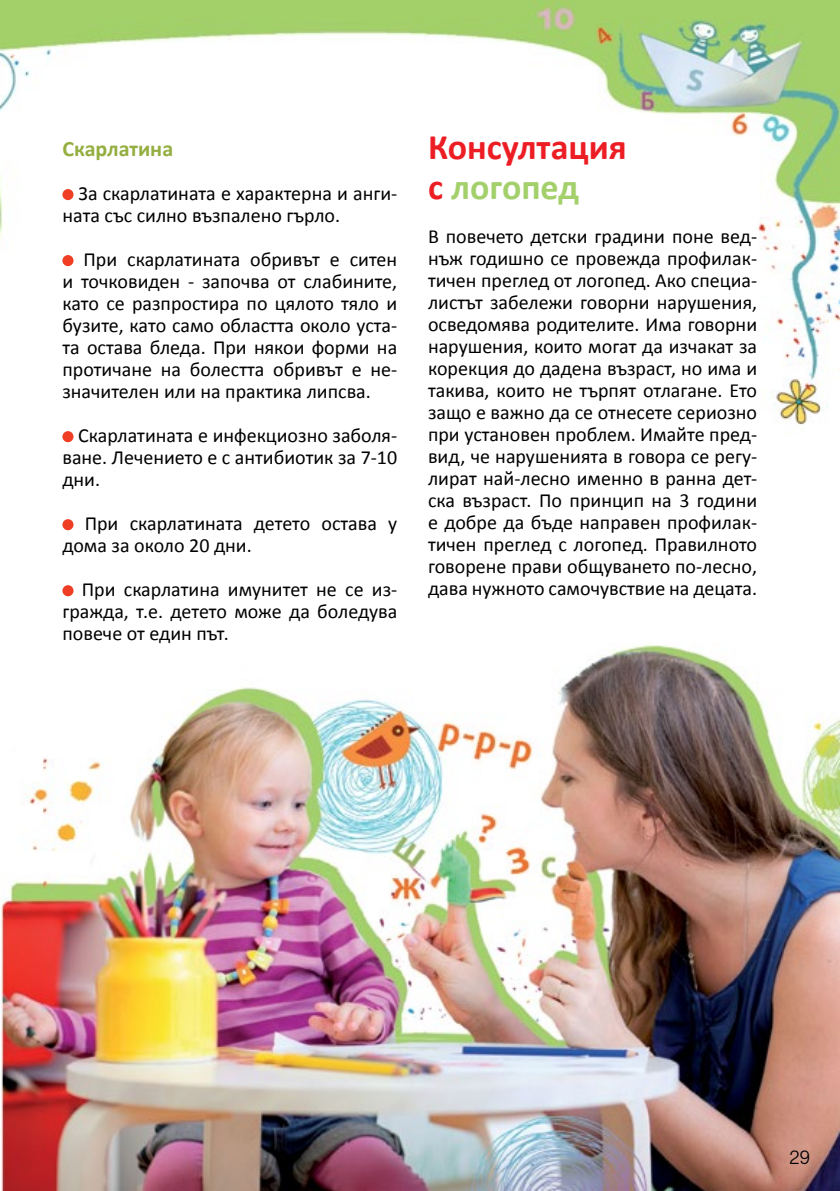
<style>
.page{position:relative;width:840px;height:1191px;background:#fff}
.page>*{position:absolute;margin:0;border:0;box-sizing:border-box;transform-origin:0 0}
.t1{font:700 36px/40px "Calibri";color:#ed1d24}
.t2{font:700 22px "Calibri";color:#94ae40}
.t3{font:300 21px "Helen HS Bg";color:#000}
.t4{font:20px/22px "Calibri";color:#000;text-align:justify}
.s1{color:#a3d06b}
</style>
<div class="page">
<img style="left:0;top:0;width:839px;height:1191px">
<div style="left:62px;top:189px;width:11px;height:11px;background:#ef3e23;border-radius:50%"></div>
<div style="left:62px;top:255px;width:11px;height:11px;background:#ef3e23;border-radius:50%"></div>
<div style="left:62px;top:431px;width:11px;height:11px;background:#ef3e23;border-radius:50%"></div>
<div style="left:62px;top:519px;width:11px;height:11px;background:#ef3e23;border-radius:50%"></div>
<div style="left:62px;top:585px;width:11px;height:11px;background:#ef3e23;border-radius:50%"></div>
<p class="t2" style="left:62px;top:135px;width:112px">Скарлатина</p>
<p class="t4" style="left:62px;top:182px;width:336px;text-indent:16px">За скарлатината е характерна и анги&shy;ната със силно възпалено гърло.</p>
<p class="t4" style="left:62px;top:248px;width:336px;text-indent:21px">При скарлатината обривът е ситен и точковиден - започва от слабините, като се разпростира по цялото тяло и бузите, като само областта около уста&shy;та остава бледа. При някои форми на протичане на болестта обривът е не&shy;значителен или на практика липсва.</p>
<p class="t4" style="left:62px;top:424px;width:336px;text-indent:16px">Скарлатината е инфекциозно заболя&shy;ване. Лечението е с антибиотик за 7-10 дни.</p>
<p class="t4" style="left:62px;top:512px;width:336px;text-indent:22px">При скарлатината детето остава у дома за около 20 дни.</p>
<p class="t4" style="left:62px;top:578px;width:336px;text-indent:19px">При скарлатина имунитет не се из&shy;гражда, т.е. детето може да боледува повече от един път.</p>
<h1 class="t1" style="left:428px;top:127px;width:200px">Консултация с <span class="s1">логопед</span></h1>
<p class="t4" style="left:428px;top:225px;width:330px">В повечето детски градини поне вед&shy;нъж годишно се провежда профилак&shy;тичен преглед от логопед. Ако специа&shy;листът забележи говорни нарушения, осведомява родителите. Има говорни нарушения, които могат да изчакат за корекция до дадена възраст, но има и такива, които не търпят отлагане. Ето защо е важно да се отнесете сериозно при установен проблем. Имайте пред&shy;вид, че нарушенията в говора се регу&shy;лират най-лесно именно в ранна дет&shy;ска възраст. По принцип на 3 години е добре да бъде направен профилак&shy;тичен преглед с логопед. Правилното говорене прави общуването по-лесно, дава нужното самочувствие на децата.</p>
<p class="t3" style="left:789px;top:1147px;width:22px">29</p>
</div>
